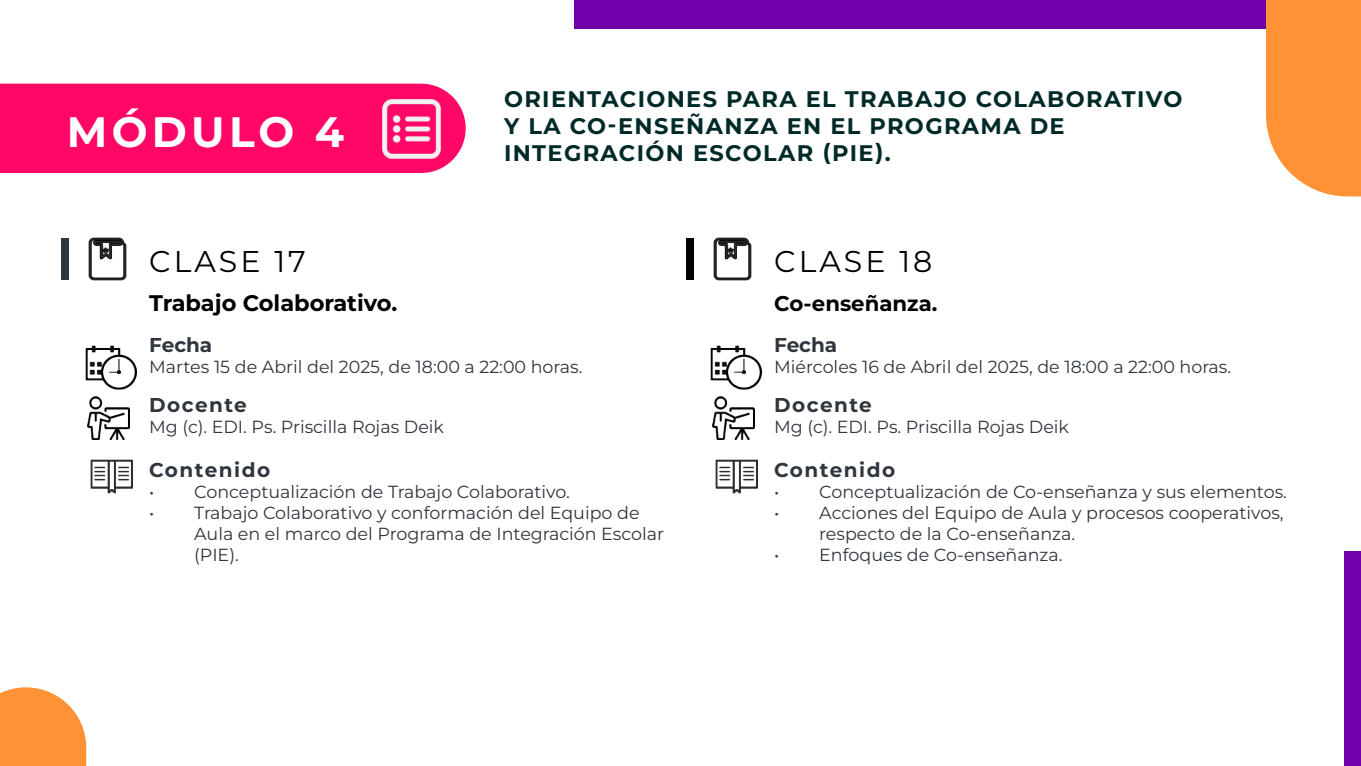
<style>
.page{position:relative;width:1361px;height:766px;background:#fff}
.page>*{position:absolute;margin:0;border:0;box-sizing:border-box;transform-origin:0 0}
.t1{font:700 42.5px "Montserrat";letter-spacing:.1em;color:#fff}
.t2{font:30px "Montserrat";letter-spacing:.1em;color:#000}
.t3{font:700 22.5px/27px "Montserrat";letter-spacing:.06em;color:#002a29}
.t4{font:700 22.5px "Montserrat";color:#000}
.t5{font:700 21.25px "Montserrat";color:#000}
.t6{font:700 20px "Montserrat";letter-spacing:.075em;color:#30363d}
.t7{font:17.5px/21px "Montserrat";color:#30363d}
</style>
<div class="page">
<div style="left:575px;top:0;width:786px;height:28px;background:#6f00ac"></div>
<div style="left:0;top:84px;width:466px;height:89px;background:#ff0766"></div>
<svg style="left:1266px;top:0;width:95px;height:196px"></svg>
<svg style="left:0;top:687px;width:86px;height:78px"></svg>
<div style="left:1344px;top:551px;width:17px;height:214px;background:#6f00ac"></div>
<div style="left:62px;top:238px;width:7px;height:41px;background:#30363d"></div>
<img style="left:382px;top:100px;width:58px;height:58px">
<img style="left:88px;top:237px;width:39px;height:44px">
<img style="left:86px;top:345px;width:50px;height:44px">
<img style="left:87px;top:396px;width:43px;height:43px">
<img style="left:91px;top:459px;width:41px;height:34px">
<div style="left:687px;top:238px;width:7px;height:41px;background:#000"></div>
<img style="left:713px;top:237px;width:39px;height:44px">
<img style="left:711px;top:345px;width:50px;height:44px">
<img style="left:712px;top:396px;width:43px;height:43px">
<img style="left:716px;top:459px;width:41px;height:34px">
<h1 class="t1" style="left:67px;top:101px;width:279px">MÓDULO 4</h1>
<p class="t3" style="left:504px;top:84px;width:680px">ORIENTACIONES PARA EL TRABAJO COLABORATIVO<br>Y LA CO-ENSEÑANZA EN EL PROGRAMA DE<br>INTEGRACIÓN ESCOLAR (PIE).</p>
<h2 class="t2" style="left:149px;top:241px;width:158px">CLASE 17</h2>
<p class="t4" style="left:149px;top:286px;width:250px">Trabajo Colaborativo.</p>
<p class="t6" style="left:149px;top:331px;width:65px">Fecha</p>
<p class="t7" style="left:149px;top:356px;width:435px">Martes 15 de Abril del 2025, de 18:00 a 22:00 horas.</p>
<p class="t6" style="left:149px;top:390px;width:99px">Docente</p>
<p class="t7" style="left:149px;top:415px;width:296px">Mg (c). EDI. Ps. Priscilla Rojas Deik</p>
<p class="t6" style="left:149px;top:455px;width:122px">Contenido</p>
<p class="t7" style="left:149px;top:480px;width:422px">• Conceptualización de Trabajo Colaborativo.</p>
<p class="t7" style="left:194px;top:501px;width:471px;text-indent:-45px">• Trabajo Colaborativo y conformación del Equipo de<br>Aula en el marco del Programa de Integración Escolar (PIE).</p>
<h2 class="t2" style="left:774px;top:241px;width:160px">CLASE 18</h2>
<p class="t5" style="left:774px;top:288px;width:165px">Co-enseñanza.</p>
<p class="t6" style="left:774px;top:331px;width:65px">Fecha</p>
<p class="t7" style="left:774px;top:356px;width:458px">Miércoles 16 de Abril del 2025, de 18:00 a 22:00 horas.</p>
<p class="t6" style="left:774px;top:390px;width:99px">Docente</p>
<p class="t7" style="left:774px;top:415px;width:296px">Mg (c). EDI. Ps. Priscilla Rojas Deik</p>
<p class="t6" style="left:774px;top:455px;width:122px">Contenido</p>
<p class="t7" style="left:774px;top:480px;width:514px">• Conceptualización de Co-enseñanza y sus elementos.</p>
<p class="t7" style="left:819px;top:501px;width:466px;text-indent:-45px">• Acciones del Equipo de Aula y procesos cooperativos, respecto de la Co-enseñanza.</p>
<p class="t7" style="left:774px;top:543px;width:290px">• Enfoques de Co-enseñanza.</p>
</div>
